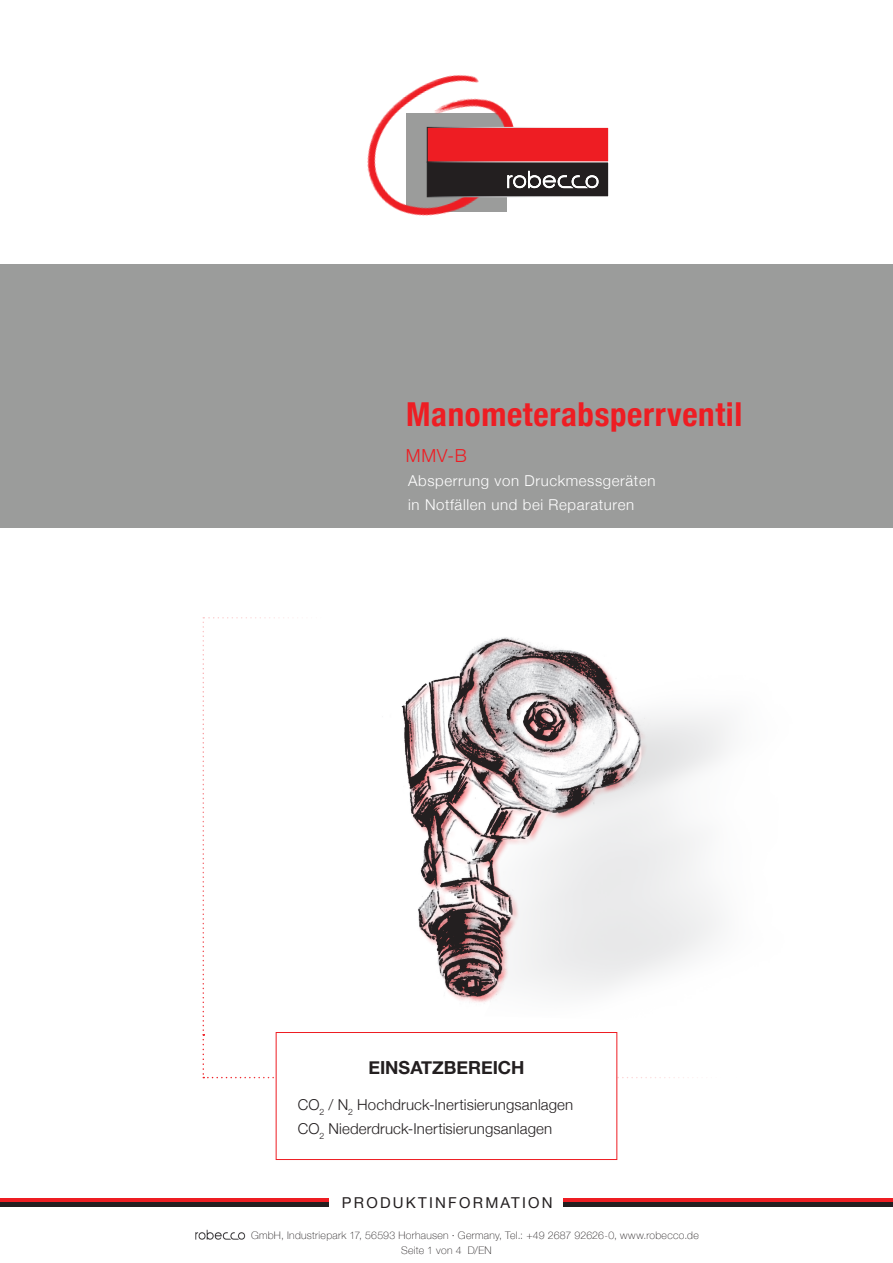
<style>
.page{position:relative;width:893px;height:1263px;background:#fff}
.page>*{position:absolute;margin:0;border:0;box-sizing:border-box;transform-origin:0 0}
.t1{font:700 condensed 33px "Helvetica Neue";letter-spacing:.02em;color:#ee1d23}
.t2{font:700 18px "Helvetica Neue";color:#231f20}
.t3{font:300 18px "Helvetica Neue";color:#ee1d23}
.t4{font:300 15px/24px "Helvetica Neue";letter-spacing:.01em;color:#231f20}
.t5{font:300 15px/24px "Helvetica Neue";letter-spacing:.04em;color:#fff}
.t6{font:15px "Helvetica Neue";letter-spacing:.15em;color:#231f20}
.t7{font:100 10.5px/15px "Helvetica Neue";letter-spacing:.03em;color:#231f20}
</style>
<div class="page">
<div style="left:0;top:264px;width:893px;height:263px;background:#9b9c9b"></div>
<hr style="left:0;top:1198px;width:328px;height:4px;background:#ee1d23">
<hr style="left:0;top:1202px;width:328px;height:4px;background:#231f20">
<img style="left:195px;top:1229px;width:51px;height:11px">
<img style="left:367px;top:75px;width:147px;height:141px">
<div style="left:427px;top:127px;width:182px;height:35px;background:#ee1d23"></div>
<div style="left:427px;top:127px;width:182px;height:36px;border:1px solid #fff"></div>
<svg style="left:427px;top:162px;width:182px;height:35px;background:#3b3738"></svg>
<hr style="left:563px;top:1198px;width:330px;height:4px;background:#ee1d23">
<hr style="left:563px;top:1202px;width:330px;height:4px;background:#231f20">
<svg style="left:202px;top:617px;width:527px;height:461px"></svg>
<div style="left:276px;top:1032px;width:341px;height:127px;background:#fff"></div>
<div style="left:276px;top:1032px;width:341px;height:128px;border:1px solid #ee1d23"></div>
<h1 class="t1" style="left:406px;top:387px;width:338px">Manometerabsperrventil</h1>
<h2 class="t3" style="left:406px;top:441px;width:62px">MMV-B</h2>
<h3 class="t5" style="left:408px;top:468px;width:249px">Absperrung von Druckmessgeräten in Notfällen und bei Reparaturen</h3>
<h2 class="t2" style="left:368px;top:1053px;width:158px">EINSATZBEREICH</h2>
<h3 class="t4" style="left:298px;top:1092px;width:277px">CO<sub>2</sub> / N<sub>2</sub> Hochdruck-Inertisierungsanlagen<br>CO<sub>2</sub> Niederdruck-Inertisierungsanlagen</h3>
<h3 class="t6" style="left:342px;top:1192px;width:212px">PRODUKTINFORMATION</h3>
<p class="t7" style="left:401px;top:1227px;width:299px;text-indent:-150px">GmbH, Industriepark 17, 56593 Horhausen · Germany, Tel.: +49 2687 92626-0, www.robecco.de<br>Seite 1 von 4 D/EN</p>
</div>
